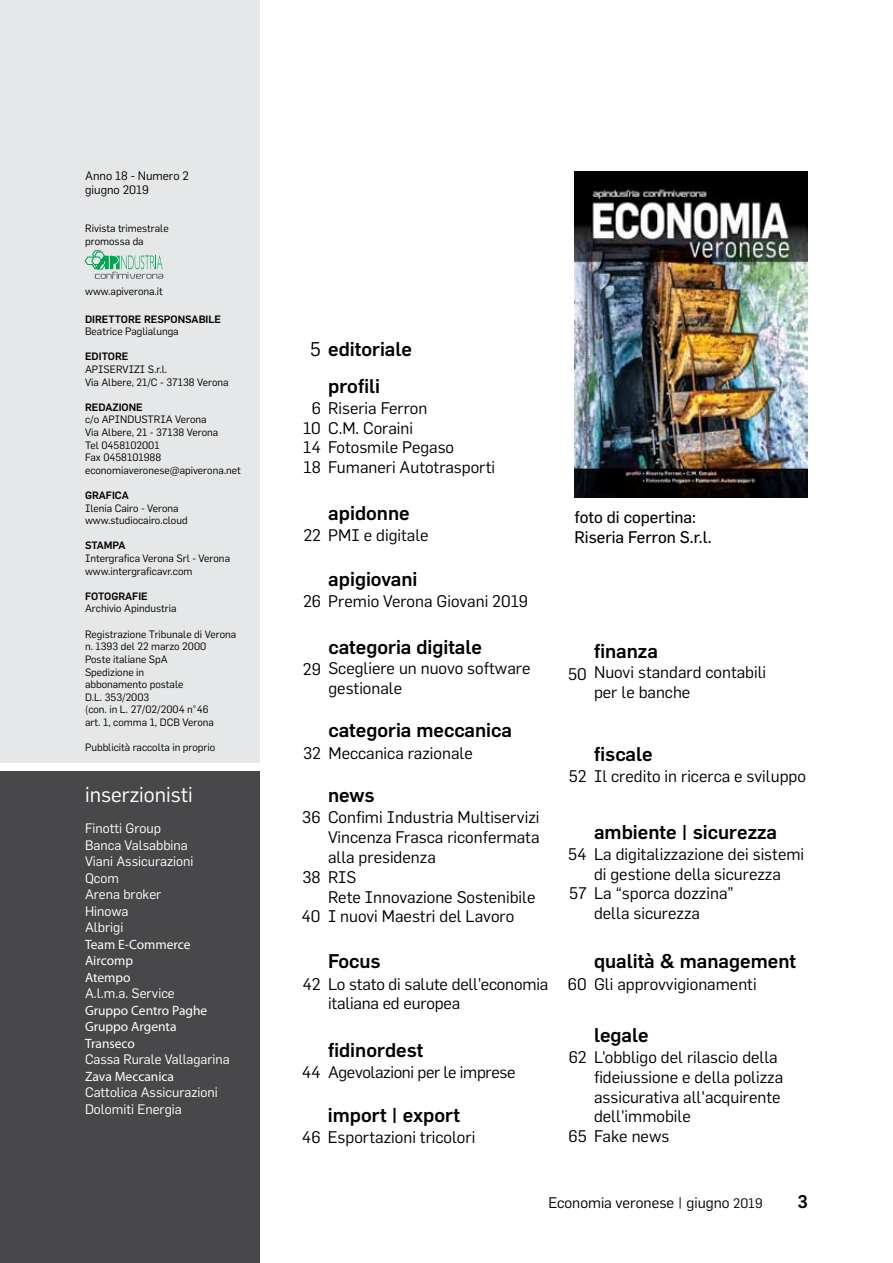
<style>
.page{position:relative;width:893px;height:1263px;background:#fff}
.page>*{position:absolute;margin:0;border:0;box-sizing:border-box;transform-origin:0 0}
.t1{font:21px "Flama";color:#fff}
.t2{font:500 19.5px "Flama";color:#000}
.t3{font:500 18px "Flama";color:#000}
.t4{font:16.5px/19.8px "Flama";color:#000}
.t5{font:16.5px/19.8px "Flama Basic";color:#000}
.t6{font:16.5px "Flama";letter-spacing:-.02em;color:#000}
.t7{font:15px "Flama";color:#000}
.t8{font:13.5px/16.5px "Flama";color:#fff}
.t9{font:13.5px/16.5px "Myriad Pro";color:#fff}
.t10{font:12px/14.4px "Flama";color:#000}
.t11{font:10.5px/12.6px "Flama";color:#000}
.t12{font:500 10.5px "Flama";color:#000}
.s1{font-weight:400}
.s2{font-size:13.5px}
</style>
<div class="page">
<div style="left:0;top:772px;width:259px;height:491px;background:#48484a"></div>
<div style="left:0;top:0;width:259px;height:763px;background:#e6e7e8"></div>
<img style="left:574px;top:172px;width:234px;height:326px">
<svg style="left:85px;top:250px;width:78px;height:29px"></svg>
<p class="t10" style="left:85px;top:168px;width:105px">Anno 18 - Numero 2 giugno 2019</p>
<p class="t11" style="left:85px;top:222px;width:85px">Rivista trimestrale promossa da</p>
<p class="t11" style="left:85px;top:285px;width:79px">www.apiverona.it</p>
<p class="t12" style="left:85px;top:311px;width:138px">DIRETTORE RESPONSABILE</p>
<p class="t11" style="left:85px;top:325px;width:95px">Beatrice Paglialunga</p>
<p class="t12" style="left:85px;top:349px;width:45px">EDITORE</p>
<p class="t11" style="left:85px;top:363px;width:145px">APISERVIZI S.r.l.<br>Via Albere, 21/C - 37138 Verona</p>
<p class="t12" style="left:85px;top:399px;width:59px">REDAZIONE</p>
<p class="t11" style="left:85px;top:413px;width:157px">c/o APINDUSTRIA Verona<br>Via Albere, 21 - 37138 Verona<br>Tel 0458102001<br>Fax 0458101988 economiaveronese@apiverona.net</p>
<p class="t12" style="left:85px;top:488px;width:45px">GRAFICA</p>
<p class="t11" style="left:85px;top:501px;width:104px">Ilenia Cairo - Verona www.studiocairo.cloud</p>
<p class="t12" style="left:85px;top:538px;width:42px">STAMPA</p>
<p class="t11" style="left:85px;top:552px;width:147px">Intergrafica Verona Srl - Verona www.intergraficavr.com</p>
<p class="t12" style="left:85px;top:588px;width:64px">FOTOGRAFIE</p>
<p class="t11" style="left:85px;top:602px;width:93px">Archivio Apindustria</p>
<p class="t11" style="left:85px;top:628px;width:153px">Registrazione Tribunale di Verona n. 1393 del 22 marzo 2000<br>Poste italiane SpA<br>Spedizione in<br>abbonamento postale<br>D.L. 353/2003<br>(con. in L. 27/02/2004 n°46<br>art. 1, comma 1, DCB Verona</p>
<p class="t11" style="left:85px;top:741px;width:132px">Pubblicità raccolta in proprio</p>
<p class="t1" style="left:85px;top:782px;width:109px">inserzionisti</p>
<p class="t8" style="left:85px;top:820px;width:110px">Finotti Group<br>Banca Valsabbina<br>Viani Assicurazioni<br>Qcom<br>Arena broker<br>Hinowa<br>Albrigi</p>
<p class="t9" style="left:85px;top:935px;width:107px">Team E-Commerce<br>Aircomp<br>Atempo</p>
<p class="t8" style="left:85px;top:985px;width:91px">A.l.m.a. Service</p>
<p class="t9" style="left:85px;top:1001px;width:124px">Gruppo Centro Paghe<br>Gruppo Argenta<br>Transeco</p>
<p class="t8" style="left:85px;top:1051px;width:146px">Cassa Rurale Vallagarina</p>
<p class="t9" style="left:85px;top:1068px;width:91px">Zava Meccanica</p>
<p class="t8" style="left:85px;top:1084px;width:134px">Cattolica Assicurazioni<br>Dolomiti Energia</p>
<p class="t2" style="left:310px;top:335px;width:103px"><span class="s1">5</span> editoriale</p>
<p class="t2" style="left:328px;top:371px;width:53px">profili</p>
<p class="t4" style="left:303px;top:398px;width:194px;text-indent:9px">6 Riseria Ferron<br>10 C.M. Coraini<br>14 Fotosmile Pegaso<br>18 Fumaneri Autotrasporti</p>
<p class="t2" style="left:328px;top:498px;width:83px">apidonne</p>
<p class="t4" style="left:303px;top:525px;width:127px">22 PMI e digitale</p>
<p class="t2" style="left:328px;top:565px;width:91px">apigiovani</p>
<p class="t4" style="left:303px;top:591px;width:227px">26 Premio Verona Giovani 2019</p>
<p class="t2" style="left:328px;top:633px;width:155px">categoria digitale</p>
<p class="t4" style="left:328px;top:658px;width:203px;text-indent:-25px">29 Scegliere un nuovo software gestionale</p>
<p class="t2" style="left:328px;top:716px;width:185px">categoria meccanica</p>
<p class="t4" style="left:303px;top:743px;width:171px">32 Meccanica razionale</p>
<p class="t2" style="left:328px;top:781px;width:48px">news</p>
<p class="t4" style="left:302px;top:807px;width:239px">36 Confimi Industria Multiservizi</p>
<p class="t4" style="left:328px;top:827px;width:213px">Vincenza Frasca riconfermata</p>
<p class="t4" style="left:328px;top:847px;width:109px">alla presidenza</p>
<p class="t4" style="left:302px;top:867px;width:56px">38 RIS</p>
<p class="t4" style="left:328px;top:886px;width:209px">Rete Innovazione Sostenibile</p>
<p class="t4" style="left:301px;top:906px;width:214px">40 I nuovi Maestri del Lavoro</p>
<p class="t2" style="left:328px;top:947px;width:54px">Focus</p>
<p class="t5" style="left:574px;top:507px;width:139px">foto di copertina:<br>Riseria Ferron S.r.l.</p>
<p class="t2" style="left:594px;top:637px;width:65px">finanza</p>
<p class="t4" style="left:594px;top:662px;width:174px;text-indent:-26px">50 Nuovi standard contabili per le banche</p>
<p class="t2" style="left:594px;top:740px;width:60px">fiscale</p>
<p class="t4" style="left:569px;top:766px;width:238px">52 Il credito in ricerca e sviluppo</p>
<p class="t2" style="left:594px;top:817px;width:184px">ambiente | sicurezza</p>
<p class="t4" style="left:568px;top:844px;width:237px">54 La digitalizzazione dei sistemi</p>
<p class="t4" style="left:594px;top:863px;width:188px">di gestione della sicurezza</p>
<p class="t4" style="left:569px;top:883px;width:166px">57 La “sporca dozzina”</p>
<p class="t4" style="left:594px;top:903px;width:108px">della sicurezza</p>
<p class="t2" style="left:594px;top:947px;width:203px">qualità &amp; management</p>
<p class="t4" style="left:302px;top:973px;width:456px">42 Lo stato di salute dell’economia 60 Gli approvvigionamenti</p>
<p class="t4" style="left:328px;top:993px;width:134px">italiana ed europea</p>
<p class="t2" style="left:328px;top:1036px;width:97px">fidinordest</p>
<p class="t6" style="left:302px;top:1063px;width:215px">44 Agevolazioni per le imprese</p>
<p class="t2" style="left:328px;top:1100px;width:134px">import | export</p>
<p class="t4" style="left:302px;top:1127px;width:175px">46 Esportazioni tricolori</p>
<p class="t2" style="left:594px;top:1021px;width:56px">legale</p>
<p class="t4" style="left:569px;top:1047px;width:211px">62 L'obbligo del rilascio della</p>
<p class="t4" style="left:594px;top:1067px;width:191px">fideiussione e della polizza</p>
<p class="t4" style="left:594px;top:1086px;width:188px">assicurativa all'acquirente</p>
<p class="t4" style="left:594px;top:1106px;width:98px">dell'immobile</p>
<p class="t4" style="left:568px;top:1126px;width:102px">65 Fake news</p>
<p class="t7" style="left:549px;top:1193px;width:216px">Economia veronese | giugno <span class="s2">2019</span></p>
<p class="t3" style="left:797px;top:1188px;width:12px">3</p>
</div>
